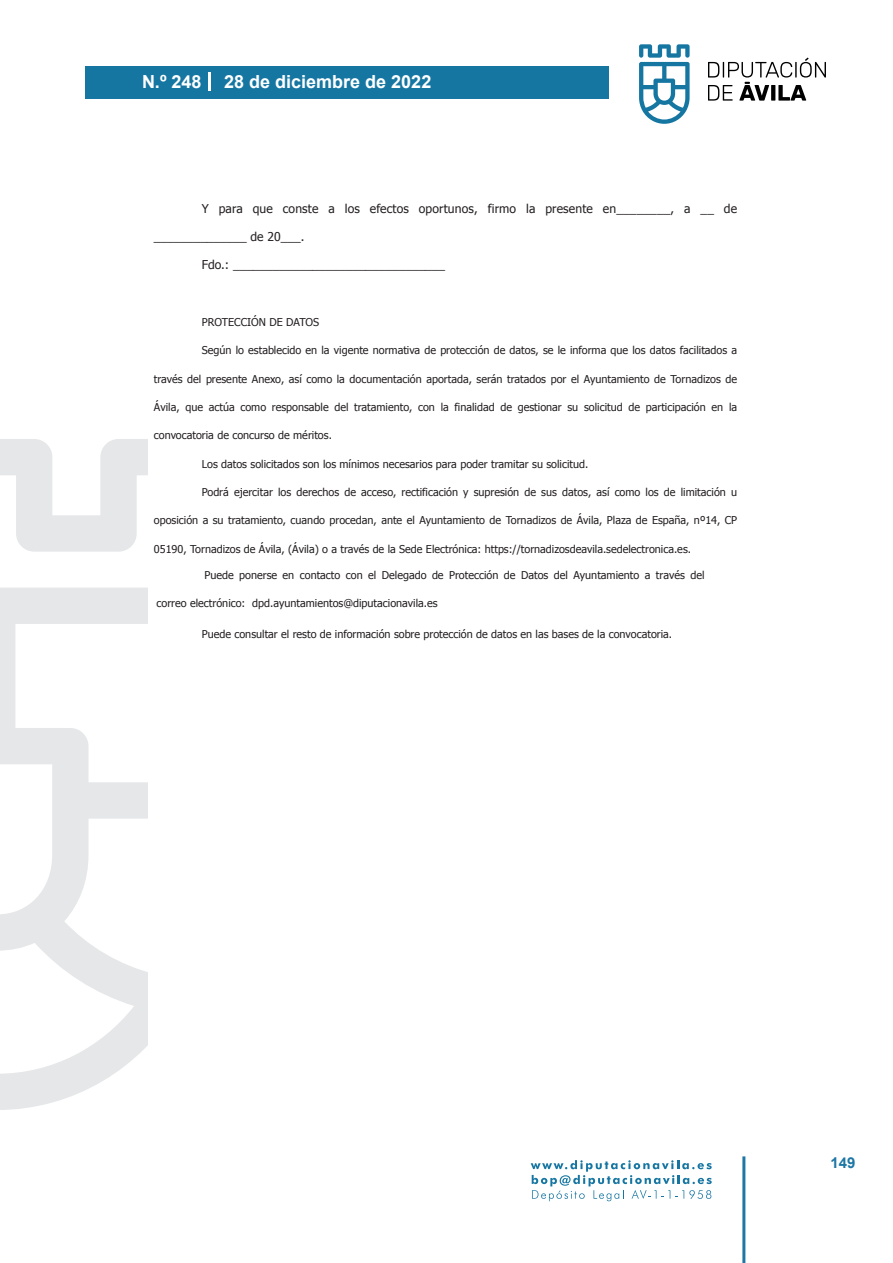
<style>
.page{position:relative;width:893px;height:1263px;background:#fff}
.page>*{position:absolute;margin:0;border:0;box-sizing:border-box;transform-origin:0 0}
.t1{font:700 18px "Arial";color:#fff}
.t2{font:700 15px "Arial";color:#1d76a4}
.t3{font:12.15px "Tahoma";letter-spacing:.01em;color:#231f20}
.t4{font:10.8px "Tahoma";color:#231f20}
</style>
<div class="page">
<svg style="left:531px;top:1160px;width:181px;height:41px"></svg>
<div style="left:85px;top:66px;width:523px;height:33px;background:#1676a2"></div>
<svg style="left:639px;top:44px;width:51px;height:80px"></svg>
<svg style="left:708px;top:58px;width:118px;height:43px"></svg>
<hr style="left:742px;top:1156px;width:3px;height:107px;background:#1d76a4">
<svg style="left:208px;top:72px;width:2px;height:18px"></svg>
<svg style="left:0;top:439px;width:148px;height:671px"></svg>
<h1 class="t1" style="left:142px;top:69px;width:61px">N.º 248</h1>
<h1 class="t1" style="left:224px;top:69px;width:209px">28 de diciembre de 2022</h1>
<p class="t3" style="left:202px;top:200px;width:537px">Y para que conste a los efectos oportunos, firmo la presente en________, a __ de</p>
<p class="t3" style="left:154px;top:228px;width:152px">______________ de 20___.</p>
<p class="t3" style="left:202px;top:257px;width:245px">Fdo.: ________________________________</p>
<p class="t4" style="left:202px;top:315px;width:119px">PROTECCIÓN DE DATOS</p>
<p class="t4" style="left:202px;top:343px;width:537px">Según lo establecido en la vigente normativa de protección de datos, se le informa que los datos facilitados a</p>
<p class="t4" style="left:154px;top:371px;width:585px">través del presente Anexo, así como la documentación aportada, serán tratados por el Ayuntamiento de Tornadizos de</p>
<p class="t4" style="left:154px;top:400px;width:585px">Ávila, que actúa como responsable del tratamiento, con la finalidad de gestionar su solicitud de participación en la</p>
<p class="t4" style="left:154px;top:428px;width:180px">convocatoria de concurso de méritos.</p>
<p class="t4" style="left:202px;top:456px;width:388px">Los datos solicitados son los mínimos necesarios para poder tramitar su solicitud.</p>
<p class="t4" style="left:202px;top:485px;width:537px">Podrá ejercitar los derechos de acceso, rectificación y supresión de sus datos, así como los de limitación u</p>
<p class="t4" style="left:154px;top:513px;width:585px">oposición a su tratamiento, cuando procedan, ante el Ayuntamiento de Tornadizos de Ávila, Plaza de España, nº14, CP</p>
<p class="t4" style="left:154px;top:542px;width:539px">05190, Tornadizos de Ávila, (Ávila) o a través de la Sede Electrónica: https://tornadizosdeavila.sedelectronica.es.</p>
<p class="t4" style="left:204px;top:567px;width:502px">Puede ponerse en contacto con el Delegado de Protección de Datos del Ayuntamiento a través del</p>
<p class="t4" style="left:157px;top:596px;width:283px">correo electrónico: dpd.ayuntamientos@diputacionavila.es</p>
<p class="t4" style="left:202px;top:627px;width:472px">Puede consultar el resto de información sobre protección de datos en las bases de la convocatoria.</p>
<h2 class="t2" style="left:831px;top:1152px;width:27px">149</h2>
</div>
